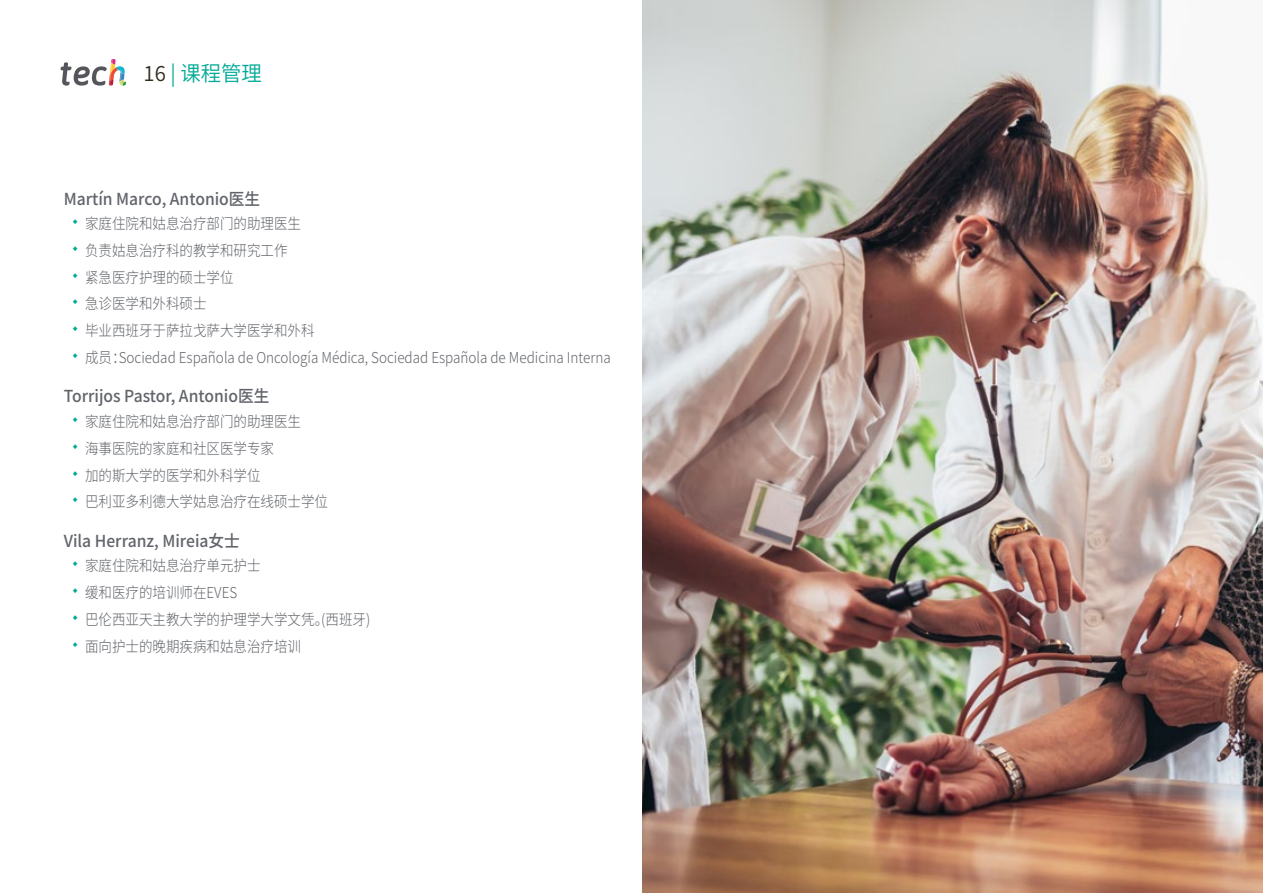
<style>
.page{position:relative;width:1263px;height:893px;background:#fff}
.page>*{position:absolute;margin:0;border:0;box-sizing:border-box;transform-origin:0 0}
.t1{font:21px "Source Han Sans CN";color:#00a996}
.t2{font:500 16.5px "Source Han Sans CN";color:#61646a;scale:.95 1}
.t3{font:300 15px/26.7px "Source Han Sans CN";color:#61646a;scale:.9 1}
.s1{color:#312e20}
</style>
<div class="page">
<img style="left:642px;top:0;width:621px;height:893px">
<svg style="left:61px;top:59px;width:65px;height:27px"></svg>
<h1 class="t1" style="left:144px;top:61px;width:120px"><span class="s1">16</span> | 课程管理</h1>
<p class="t2" style="left:64px;top:189px;width:208px">Martín Marco, Antonio医生</p>
<p class="t3" style="left:85px;top:211px;width:586px">家庭住院和姑息治疗部门的助理医生<br>负责姑息治疗科的教学和研究工作<br>紧急医疗护理的硕士学位<br>急诊医学和外科硕士<br>毕业西班牙于萨拉戈萨大学医学和外科<br>成员：Sociedad Española de Oncología Médica, Sociedad Española de Medicina Interna</p>
<p class="t2" style="left:64px;top:387px;width:218px">Torrijos Pastor, Antonio医生</p>
<p class="t3" style="left:85px;top:408px;width:271px">家庭住院和姑息治疗部门的助理医生<br>海事医院的家庭和社区医学专家<br>加的斯大学的医学和外科学位<br>巴利亚多利德大学姑息治疗在线硕士学位</p>
<p class="t2" style="left:64px;top:531px;width:187px">Vila Herranz, Mireia女士</p>
<p class="t3" style="left:85px;top:553px;width:318px">家庭住院和姑息治疗单元护士<br>缓和医疗的培训师在EVES<br>巴伦西亚天主教大学的护理学大学文凭。(西班牙)面向护士的晚期疾病和姑息治疗培训</p>
</div>
